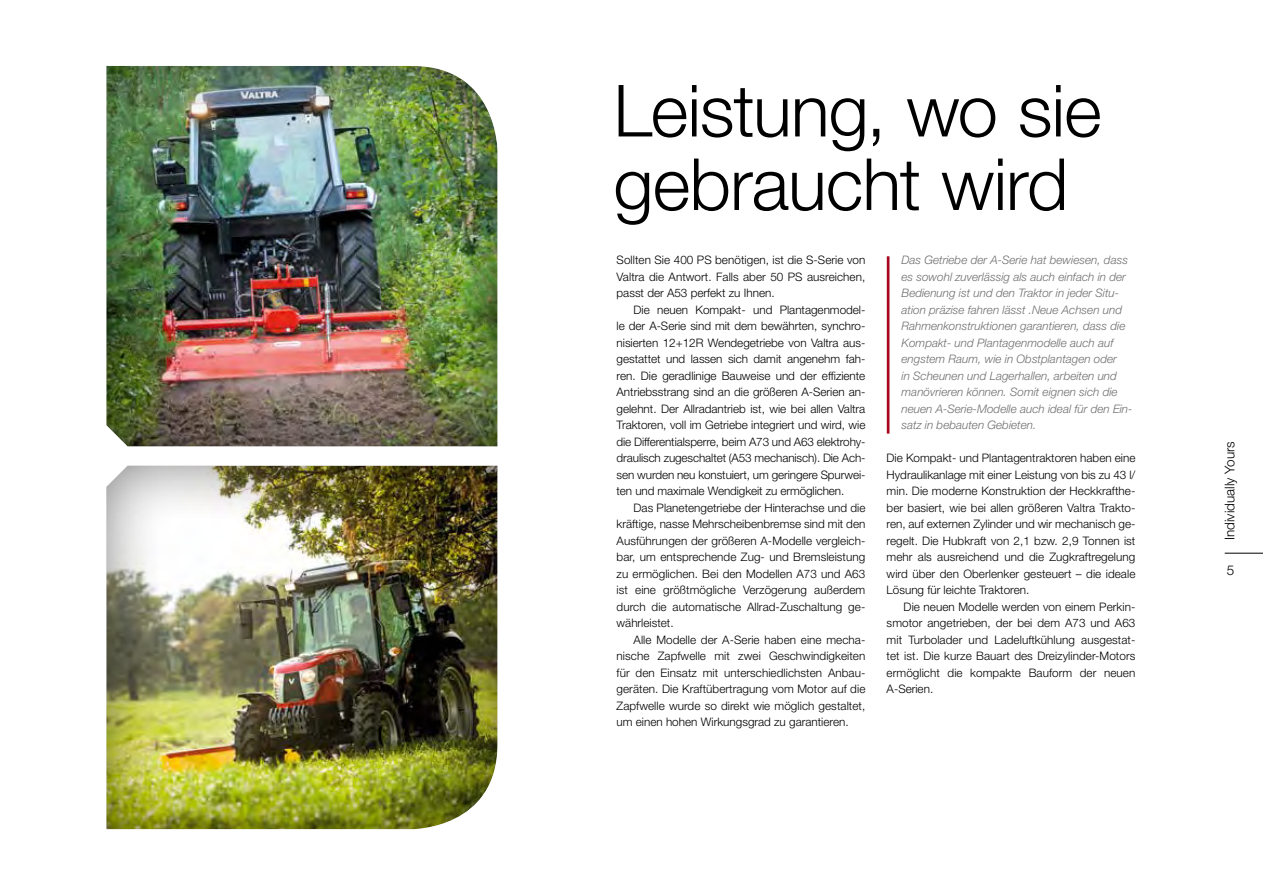
<style>
.page{position:relative;width:1263px;height:893px;background:#fff}
.page>*{position:absolute;margin:0;border:0;box-sizing:border-box;transform-origin:0 0}
.t1{font:300 72px/73.5px "Helvetica Neue LT Std";letter-spacing:-.015em;color:#000}
.t2{font:300 13.5px "Helvetica Neue LT Std";color:#000}
.t3{font:300 11.7px/16.5px "Helvetica Neue LT Std";color:#000;text-align:justify}
.t4{font:italic 300 11.7px/16.5px "Helvetica Neue LT Std";color:#706f6f}
</style>
<div class="page">
<hr style="left:1225px;top:553px;width:38px;height:1px;background:#000">
<div style="left:885px;top:255px;width:6px;height:180px;background:#000;opacity:.25"></div>
<div style="left:105px;top:65px;width:393px;height:383px;background:#000;opacity:.5"></div>
<div style="left:106px;top:464px;width:392px;height:366px;background:#000;opacity:.5"></div>
<h1 class="t1" style="left:613px;top:73px;width:490px">Leistung, wo sie gebraucht wird</h1>
<p class="t4" style="left:901px;top:252px;width:233px">Das Getriebe der A-Serie hat bewiesen, dass es sowohl zuverlässig als auch einfach in der Bedienung ist und den Traktor in jeder Situ&shy;ation präzise fahren lässt .Neue Achsen und Rahmenkonstruktionen garantieren, dass die Kompakt- und Plantagenmodelle auch auf engstem Raum, wie in Obstplantagen oder<br>in Scheunen und Lagerhallen, arbeiten und manövrieren können. Somit eignen sich die neuen A-Serie-Modelle auch ideal für den Ein&shy;satz in bebauten Gebieten.</p>
<p class="t3" style="left:887px;top:450px;width:250px">Die Kompakt- und Plantagentraktoren haben eine Hydraulikanlage mit einer Leistung von bis zu 43 l/ min. Die moderne Konstruktion der Heckkrafthe&shy;ber basiert, wie bei allen größeren Valtra Trakto&shy;ren, auf externen Zylinder und wir mechanisch ge&shy;regelt. Die Hubkraft von 2,1 bzw. 2,9 Tonnen ist mehr als ausreichend und die Zugkraftregelung wird über den Oberlenker gesteuert – die ideale Lösung für leichte Traktoren.</p>
<p class="t3" style="left:887px;top:598px;width:250px;text-indent:17px">Die neuen Modelle werden von einem Perkin&shy;smotor angetrieben, der bei dem A73 und A63 mit Turbolader und Ladeluftkühlung ausgestat&shy;tet ist. Die kurze Bauart des Dreizylinder-Motors ermöglicht die kompakte Bauform der neuen A-Serien.</p>
<p class="t3" style="left:617px;top:252px;width:250px">Sollten Sie 400 PS benötigen, ist die S-Serie von Valtra die Antwort. Falls aber 50 PS ausreichen, passt der A53 perfekt zu Ihnen.</p>
<p class="t3" style="left:617px;top:301px;width:250px;text-indent:17px">Die neuen Kompakt- und Plantagenmodel&shy;le der A-Serie sind mit dem bewährten, synchro&shy;nisierten 12+12R Wendegetriebe von Valtra aus&shy;gestattet und lassen sich damit angenehm fah&shy;ren. Die geradlinige Bauweise und der effiziente Antriebsstrang sind an die größeren A-Serien an&shy;gelehnt. Der Allradantrieb ist, wie bei allen Valtra Traktoren, voll im Getriebe integriert und wird, wie die Differentialsperre, beim A73 und A63 elektrohy&shy;draulisch zugeschaltet (A53 mechanisch). Die Ach&shy;sen wurden neu konstuiert, um geringere Spurwei&shy;ten und maximale Wendigkeit zu ermöglichen.</p>
<p class="t3" style="left:617px;top:499px;width:250px;text-indent:17px">Das Planetengetriebe der Hinterachse und die kräftige, nasse Mehrscheibenbremse sind mit den Ausführungen der größeren A-Modelle vergleich&shy;bar, um entsprechende Zug- und Bremsleistung zu ermöglichen. Bei den Modellen A73 und A63 ist eine größtmögliche Verzögerung außerdem durch die automatische Allrad-Zuschaltung ge&shy;währleistet.</p>
<p class="t3" style="left:617px;top:631px;width:250px;text-indent:17px">Alle Modelle der A-Serie haben eine mecha&shy;nische Zapfwelle mit zwei Geschwindigkeiten für den Einsatz mit unterschiedlichsten Anbau&shy;geräten. Die Kraftübertragung vom Motor auf die Zapfwelle wurde so direkt wie möglich gestaltet, um einen hohen Wirkungsgrad zu garantieren.</p>
<p class="t2" style="left:1221px;top:540px;width:100px;rotate:-90deg">Individually Yours</p>
<p class="t2" style="left:1227px;top:562px;width:9px">5</p>
</div>
